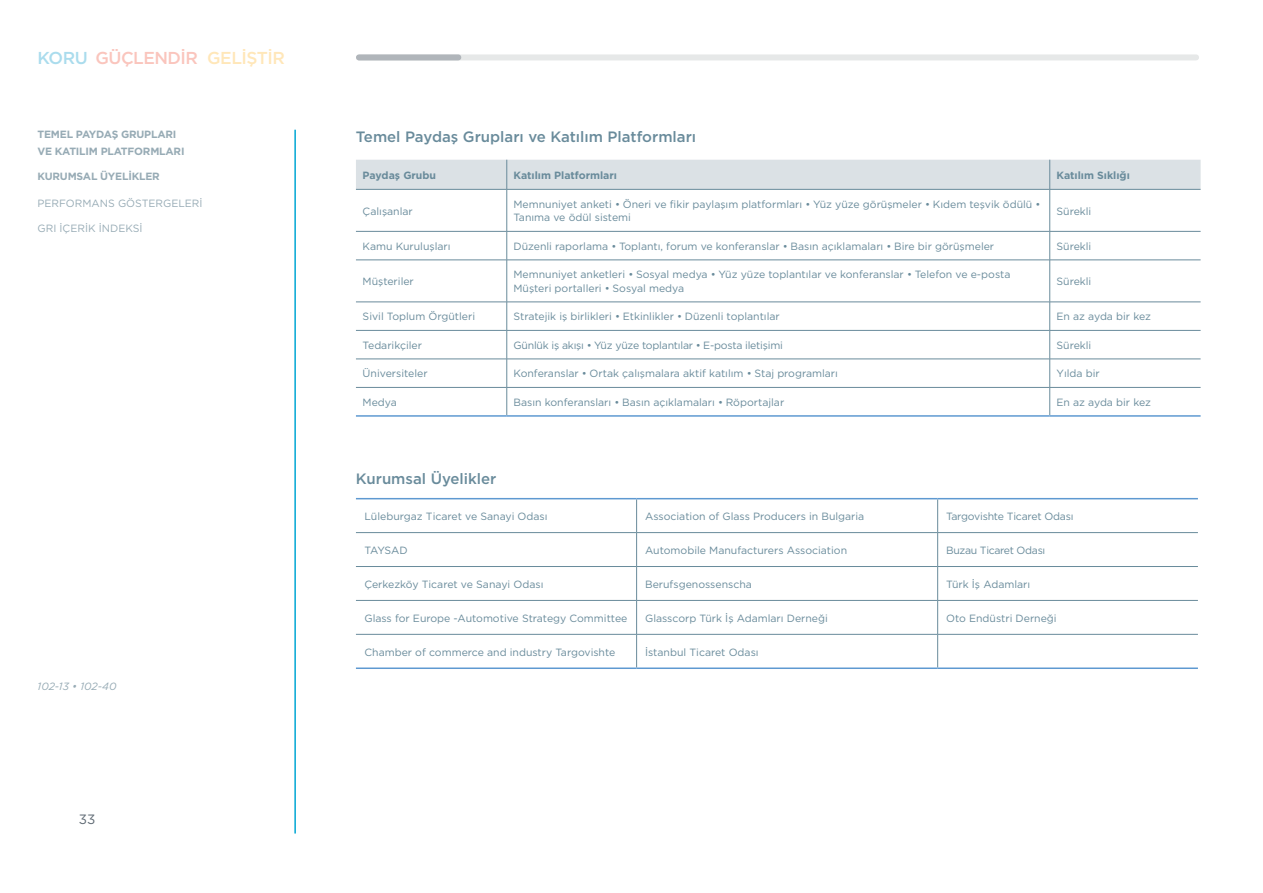
<style>
.page{position:relative;width:1263px;height:893px;background:#fff}
.page>*{position:absolute;margin:0;border:0;box-sizing:border-box;transform-origin:0 0}
.t1{font:500 17.25px "Gotham";letter-spacing:-.03em;color:#fac5bd}
.t2{font:500 15px "Gotham";color:#698b9b}
.t3{font:13.5px "Gotham";color:#5e6973}
.t4{font:10.5px/13.5px "Gotham";color:#698b9b}
.t5{font:10.5px "Gotham";letter-spacing:-.02em;color:#698b9b}
.t6{font:700 10.5px/16.5px "Gotham";letter-spacing:-.02em;color:#97abb5}
.t7{font:700 10.5px "Gotham";color:#698b9b}
.t8{font:10.5px "Gotham";color:#97abb5}
.t9{font:10.5px "Gotham";letter-spacing:-.03em;color:#698b9b}
.t10{font:italic 10.5px "Gotham";color:#97abb5}
.s1{color:#aadced}
.s2{color:#ffe7b9}
</style>
<div class="page">
<hr style="left:356px;top:189px;width:151px;height:1px;background:#698b9b">
<hr style="left:507px;top:189px;width:543px;height:1px;background:#698b9b">
<hr style="left:1050px;top:189px;width:150px;height:1px;background:#698b9b">
<hr style="left:506px;top:189px;width:1px;height:42px;background:#698b9b">
<hr style="left:1049px;top:189px;width:1px;height:42px;background:#698b9b">
<hr style="left:356px;top:231px;width:151px;height:1px;background:#698b9b">
<hr style="left:507px;top:231px;width:543px;height:1px;background:#698b9b">
<svg style="left:506px;top:231px;width:1px;height:29px"></svg>
<hr style="left:1050px;top:231px;width:150px;height:1px;background:#698b9b">
<svg style="left:1049px;top:231px;width:1px;height:29px"></svg>
<hr style="left:356px;top:260px;width:151px;height:1px;background:#698b9b">
<hr style="left:507px;top:260px;width:543px;height:1px;background:#698b9b">
<hr style="left:506px;top:260px;width:1px;height:42px;background:#698b9b">
<hr style="left:1050px;top:260px;width:150px;height:1px;background:#698b9b">
<hr style="left:1049px;top:260px;width:1px;height:42px;background:#698b9b">
<hr style="left:356px;top:302px;width:151px;height:1px;background:#698b9b">
<hr style="left:507px;top:302px;width:543px;height:1px;background:#698b9b">
<hr style="left:1050px;top:302px;width:150px;height:1px;background:#698b9b">
<hr style="left:356px;top:330px;width:151px;height:1px;background:#698b9b">
<hr style="left:507px;top:330px;width:543px;height:1px;background:#698b9b">
<hr style="left:1050px;top:330px;width:150px;height:1px;background:#698b9b">
<hr style="left:356px;top:359px;width:151px;height:1px;background:#698b9b">
<hr style="left:507px;top:359px;width:543px;height:1px;background:#698b9b">
<hr style="left:1050px;top:359px;width:150px;height:1px;background:#698b9b">
<hr style="left:356px;top:387px;width:151px;height:1px;background:#698b9b">
<hr style="left:507px;top:387px;width:543px;height:1px;background:#698b9b">
<svg style="left:506px;top:302px;width:1px;height:113px"></svg>
<hr style="left:1050px;top:387px;width:150px;height:1px;background:#698b9b">
<svg style="left:1049px;top:302px;width:1px;height:113px"></svg>
<div style="left:356px;top:160px;width:844px;height:29px;background:#dbe1e5"></div>
<hr style="left:356px;top:415px;width:151px;height:2px;background:#5e99d1">
<hr style="left:507px;top:415px;width:543px;height:2px;background:#5e99d1">
<hr style="left:1050px;top:415px;width:150px;height:2px;background:#5e99d1">
<hr style="left:636px;top:499px;width:1px;height:33px;background:#698b9b">
<hr style="left:937px;top:499px;width:1px;height:33px;background:#698b9b">
<hr style="left:356px;top:532px;width:281px;height:1px;background:#698b9b">
<hr style="left:637px;top:532px;width:301px;height:1px;background:#698b9b">
<hr style="left:636px;top:533px;width:1px;height:33px;background:#698b9b">
<hr style="left:938px;top:532px;width:260px;height:1px;background:#698b9b">
<hr style="left:937px;top:533px;width:1px;height:33px;background:#698b9b">
<hr style="left:356px;top:566px;width:281px;height:1px;background:#698b9b">
<hr style="left:637px;top:566px;width:301px;height:1px;background:#698b9b">
<hr style="left:636px;top:567px;width:1px;height:33px;background:#698b9b">
<hr style="left:938px;top:566px;width:260px;height:1px;background:#698b9b">
<hr style="left:937px;top:567px;width:1px;height:33px;background:#698b9b">
<hr style="left:356px;top:600px;width:281px;height:1px;background:#698b9b">
<hr style="left:637px;top:600px;width:301px;height:1px;background:#698b9b">
<hr style="left:636px;top:601px;width:1px;height:33px;background:#698b9b">
<hr style="left:938px;top:600px;width:260px;height:1px;background:#698b9b">
<hr style="left:937px;top:601px;width:1px;height:33px;background:#698b9b">
<hr style="left:356px;top:634px;width:281px;height:1px;background:#698b9b">
<hr style="left:637px;top:634px;width:301px;height:1px;background:#698b9b">
<hr style="left:636px;top:634px;width:1px;height:33px;background:#698b9b">
<hr style="left:938px;top:634px;width:260px;height:1px;background:#698b9b">
<hr style="left:937px;top:634px;width:1px;height:33px;background:#698b9b">
<hr style="left:356px;top:498px;width:281px;height:1px;background:#5e99d1">
<hr style="left:637px;top:498px;width:301px;height:1px;background:#5e99d1">
<hr style="left:938px;top:498px;width:260px;height:1px;background:#5e99d1">
<hr style="left:356px;top:667px;width:281px;height:2px;background:#5e99d1">
<hr style="left:637px;top:667px;width:301px;height:2px;background:#5e99d1">
<hr style="left:938px;top:667px;width:260px;height:2px;background:#5e99d1">
<div style="left:359px;top:54px;width:837px;height:6px;background:#e6e8e8"></div>
<div style="left:359px;top:54px;width:99px;height:6px;background:#b0b5ba"></div>
<hr style="left:294px;top:130px;width:2px;height:703px;background:#00a6d3">
<h1 class="t1" style="left:38px;top:47px;width:249px"><span class="s1">KORU</span> GÜÇLENDİR <span class="s2">GELİŞTİR</span></h1>
<p class="t6" style="left:38px;top:126px;width:148px">TEMEL PAYDAŞ GRUPLARI<br>VE KATILIM PLATFORMLARI</p>
<p class="t6" style="left:38px;top:167px;width:124px">KURUMSAL ÜYELİKLER</p>
<p class="t8" style="left:38px;top:196px;width:167px">PERFORMANS GÖSTERGELERİ</p>
<p class="t8" style="left:38px;top:222px;width:107px">GRI İÇERİK İNDEKSİ</p>
<p class="t10" style="left:38px;top:679px;width:80px">102-13 • 102-40</p>
<p class="t3" style="left:79px;top:811px;width:18px">33</p>
<h2 class="t2" style="left:356px;top:127px;width:342px">Temel Paydaş Grupları ve Katılım Platformları</h2>
<p class="t7" style="left:363px;top:168px;width:75px">Paydaş Grubu</p>
<p class="t7" style="left:513px;top:168px;width:105px">Katılım Platformları</p>
<p class="t7" style="left:1056px;top:168px;width:75px">Katılım Sıklığı</p>
<p class="t4" style="left:363px;top:204px;width:52px">Çalışanlar</p>
<p class="t4" style="left:513px;top:197px;width:529px">Memnuniyet anketi • Öneri ve fikir paylaşım platformları • Yüz yüze görüşmeler • Kıdem teşvik ödülü •<br>Tanıma ve ödül sistemi</p>
<p class="t4" style="left:1056px;top:204px;width:36px">Sürekli</p>
<p class="t4" style="left:363px;top:239px;width:89px">Kamu Kuruluşları</p>
<p class="t4" style="left:513px;top:239px;width:482px">Düzenli raporlama • Toplantı, forum ve konferanslar • Basın açıklamaları • Bire bir görüşmeler</p>
<p class="t4" style="left:1056px;top:239px;width:36px">Sürekli</p>
<p class="t4" style="left:363px;top:274px;width:53px">Müşteriler</p>
<p class="t4" style="left:513px;top:268px;width:498px">Memnuniyet anketleri • Sosyal medya • Yüz yüze toplantılar ve konferanslar • Telefon ve e-posta<br>Müşteri portalleri • Sosyal medya</p>
<p class="t4" style="left:1056px;top:274px;width:36px">Sürekli</p>
<p class="t4" style="left:363px;top:310px;width:114px">Sivil Toplum Örgütleri</p>
<p class="t4" style="left:513px;top:310px;width:268px">Stratejik iş birlikleri • Etkinlikler • Düzenli toplantılar</p>
<p class="t4" style="left:1056px;top:310px;width:96px">En az ayda bir kez</p>
<p class="t4" style="left:363px;top:338px;width:61px">Tedarikçiler</p>
<p class="t5" style="left:513px;top:338px;width:271px">Günlük iş akışı • Yüz yüze toplantılar • E-posta iletişimi</p>
<p class="t4" style="left:1056px;top:338px;width:36px">Sürekli</p>
<p class="t4" style="left:363px;top:367px;width:67px">Üniversiteler</p>
<p class="t4" style="left:513px;top:367px;width:326px">Konferanslar • Ortak çalışmalara aktif katılım • Staj programları</p>
<p class="t4" style="left:1056px;top:367px;width:45px">Yılda bir</p>
<p class="t4" style="left:363px;top:395px;width:36px">Medya</p>
<p class="t4" style="left:513px;top:395px;width:272px">Basın konferansları • Basın açıklamaları • Röportajlar</p>
<p class="t4" style="left:1056px;top:395px;width:96px">En az ayda bir kez</p>
<h2 class="t2" style="left:356px;top:469px;width:142px">Kurumsal Üyelikler</h2>
<p class="t4" style="left:364px;top:509px;width:185px">Lüleburgaz Ticaret ve Sanayi Odası</p>
<p class="t4" style="left:645px;top:509px;width:221px">Association of Glass Producers in Bulgaria</p>
<p class="t5" style="left:946px;top:509px;width:129px">Targovishte Ticaret Odası</p>
<p class="t4" style="left:364px;top:543px;width:45px">TAYSAD</p>
<p class="t4" style="left:645px;top:543px;width:204px">Automobile Manufacturers Association</p>
<p class="t9" style="left:946px;top:543px;width:101px">Buzau Ticaret Odası</p>
<p class="t4" style="left:364px;top:577px;width:180px">Çerkezköy Ticaret ve Sanayi Odası</p>
<p class="t4" style="left:645px;top:577px;width:108px">Berufsgenossenscha</p>
<p class="t4" style="left:946px;top:577px;width:86px">Türk İş Adamları</p>
<p class="t4" style="left:364px;top:611px;width:265px">Glass for Europe -Automotive Strategy Committee</p>
<p class="t4" style="left:645px;top:611px;width:184px">Glasscorp Türk İş Adamları Derneği</p>
<p class="t4" style="left:946px;top:611px;width:112px">Oto Endüstri Derneği</p>
<p class="t4" style="left:364px;top:645px;width:252px">Chamber of commerce and industry Targovishte</p>
<p class="t4" style="left:645px;top:645px;width:115px">İstanbul Ticaret Odası</p>
</div>
